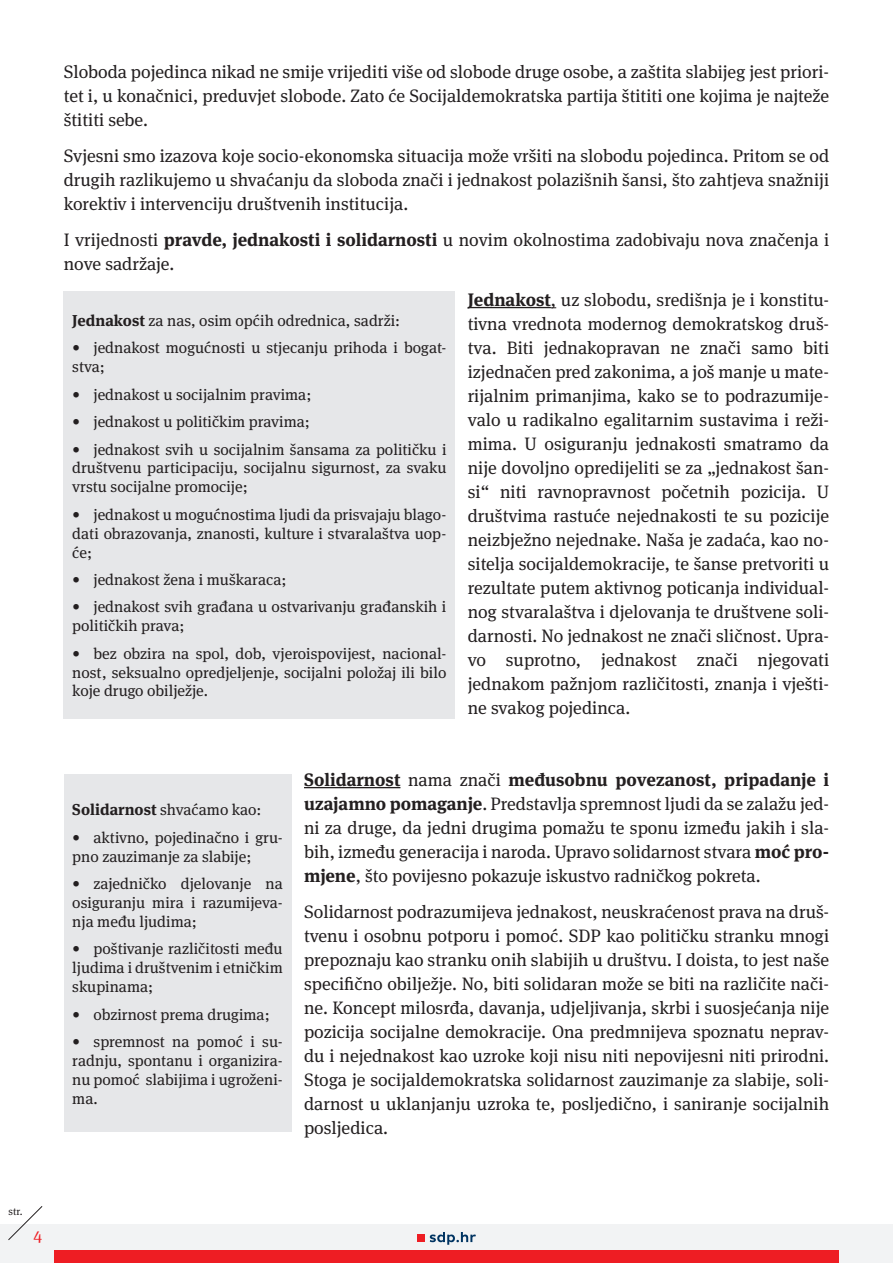
<style>
.page{position:relative;width:893px;height:1263px;background:#fff}
.page>*{position:absolute;margin:0;border:0;box-sizing:border-box;transform-origin:0 0}
.t1{font:18px/24px "Meta Serif Pro";color:#231f20;text-align:justify}
.t2{font:16.5px "Meta Serif Pro";color:#ee1d23}
.No_Spacing{font:15.75px/18.9px "Meta Serif Pro";color:#231f20;text-align:justify}
.t3{font:10.5px "Meta Serif Pro";color:#231f20}
.s1{font-weight:700}
</style>
<div class="page">
<div style="left:0;top:1224px;width:893px;height:39px;background:#f2f3f4"></div>
<div style="left:54px;top:1250px;width:785px;height:13px;background:#ee1d23"></div>
<svg style="left:430px;top:1232px;width:46px;height:13px"></svg>
<div style="left:417px;top:1234px;width:8px;height:8px;background:#ee1d23"></div>
<svg style="left:8px;top:1206px;width:35px;height:34px"></svg>
<hr style="left:468px;top:307px;width:83px;height:1px;background:#231f20">
<hr style="left:304px;top:787px;width:96px;height:1px;background:#231f20">
<div style="left:64px;top:291px;width:391px;height:428px;background:#e6e7e9"></div>
<div style="left:64px;top:774px;width:227px;height:358px;background:#e6e7e9"></div>
<p class="t1" style="left:64px;top:59px;width:767px">Sloboda pojedinca nikad ne smije vrijediti više od slobode druge osobe, a zaštita slabijeg jest priori&shy;tet i, u konačnici, preduvjet slobode. Zato će Socijaldemokratska partija štititi one kojima je najteže štititi sebe.</p>
<p class="t1" style="left:64px;top:143px;width:767px">Svjesni smo izazova koje socio-ekonomska situacija može vršiti na slobodu pojedinca. Pritom se od drugih razlikujemo u shvaćanju da sloboda znači i jednakost polazišnih šansi, što zahtjeva snažniji korektiv i intervenciju društvenih institucija.</p>
<p class="t1" style="left:64px;top:227px;width:767px">I vrijednosti <span class="s1">pravde, jednakosti i solidarnosti</span> u novim okolnostima zadobivaju nova značenja i nove sadržaje.</p>
<p class="No_Spacing" style="left:72px;top:310px;width:329px"><span class="s1">Jednakost</span> za nas, osim općih odrednica, sadrži:</p>
<p class="No_Spacing" style="left:72px;top:338px;width:376px">• jednakost mogućnosti u stjecanju prihoda i bogat&shy;stva;</p>
<p class="No_Spacing" style="left:72px;top:384px;width:241px">• jednakost u socijalnim pravima;</p>
<p class="No_Spacing" style="left:72px;top:411px;width:239px">• jednakost u političkim pravima;</p>
<p class="No_Spacing" style="left:72px;top:439px;width:376px">• jednakost svih u socijalnim šansama za političku i društvenu participaciju, socijalnu sigurnost, za svaku vrstu socijalne promocije;</p>
<p class="No_Spacing" style="left:72px;top:504px;width:376px">• jednakost u mogućnostima ljudi da prisvajaju blago&shy;dati obrazovanja, znanosti, kulture i stvaralaštva uop&shy;će;</p>
<p class="No_Spacing" style="left:72px;top:569px;width:216px">• jednakost žena i muškaraca;</p>
<p class="No_Spacing" style="left:72px;top:597px;width:376px">• jednakost svih građana u ostvarivanju građanskih i političkih prava;</p>
<p class="No_Spacing" style="left:72px;top:643px;width:376px">• bez obzira na spol, dob, vjeroispovijest, nacional&shy;nost, seksualno opredjeljenje, socijalni položaj ili bilo koje drugo obilježje.</p>
<p class="t1" style="left:468px;top:287px;width:363px"><span class="s1">Jednakost</span>, uz slobodu, središnja je i konstitu&shy;tivna vrednota modernog demokratskog druš&shy;tva. Biti jednakopravan ne znači samo biti izjednačen pred zakonima, a još manje u mate&shy;rijalnim primanjima, kako se to podrazumije&shy;valo u radikalno egalitarnim sustavima i reži&shy;mima. U osiguranju jednakosti smatramo da nije dovoljno opredijeliti se za „jednakost šan&shy;si“ niti ravnopravnost početnih pozicija. U društvima rastuće nejednakosti te su pozicije neizbježno nejednake. Naša je zadaća, kao no&shy;sitelja socijaldemokracije, te šanse pretvoriti u rezultate putem aktivnog poticanja individual&shy;nog stvaralaštva i djelovanja te društvene soli&shy;darnosti. No jednakost ne znači sličnost. Upra&shy;vo suprotno, jednakost znači njegovati jednakom pažnjom različitosti, znanja i vješti&shy;ne svakog pojedinca.</p>
<p class="No_Spacing" style="left:72px;top:800px;width:191px"><span class="s1">Solidarnost</span> shvaćamo kao:</p>
<p class="No_Spacing" style="left:72px;top:827px;width:212px">• aktivno, pojedinačno i gru&shy;pno zauzimanje za slabije;</p>
<p class="No_Spacing" style="left:72px;top:873px;width:212px">• zajedničko djelovanje na osiguranju mira i razumijeva&shy;nja među ljudima;</p>
<p class="No_Spacing" style="left:72px;top:938px;width:212px">• poštivanje različitosti među ljudima i društvenim i etničkim skupinama;</p>
<p class="No_Spacing" style="left:72px;top:1004px;width:199px">• obzirnost prema drugima;</p>
<p class="No_Spacing" style="left:72px;top:1031px;width:212px">• spremnost na pomoć i su&shy;radnju, spontanu i organizira&shy;nu pomoć slabijima i ugroženi&shy;ma.</p>
<p class="t1" style="left:304px;top:767px;width:527px"><span class="s1">Solidarnost</span> nama znači <span class="s1">međusobnu povezanost, pripadanje i uzajamno pomaganje</span>. Predstavlja spremnost ljudi da se zalažu jed&shy;ni za druge, da jedni drugima pomažu te sponu između jakih i sla&shy;bih, između generacija i naroda. Upravo solidarnost stvara <span class="s1">moć pro&shy;mjene</span>, što povijesno pokazuje iskustvo radničkog pokreta.</p>
<p class="t1" style="left:304px;top:899px;width:527px">Solidarnost podrazumijeva jednakost, neuskraćenost prava na druš&shy;tvenu i osobnu potporu i pomoć. SDP kao političku stranku mnogi prepoznaju kao stranku onih slabijih u društvu. I doista, to jest naše specifično obilježje. No, biti solidaran može se biti na različite nači&shy;ne. Koncept milosrđa, davanja, udjeljivanja, skrbi i suosjećanja nije pozicija socijalne demokracije. Ona predmnijeva spoznatu neprav&shy;du i nejednakost kao uzroke koji nisu niti nepovijesni niti prirodni.<br>Stoga je socijaldemokratska solidarnost zauzimanje za slabije, soli&shy;darnost u uklanjanju uzroka te, posljedično, i saniranje socijalnih posljedica.</p>
<p class="t3" style="left:9px;top:1203px;width:16px">str.</p>
<p class="t2" style="left:34px;top:1222px;width:10px">4</p>
</div>
